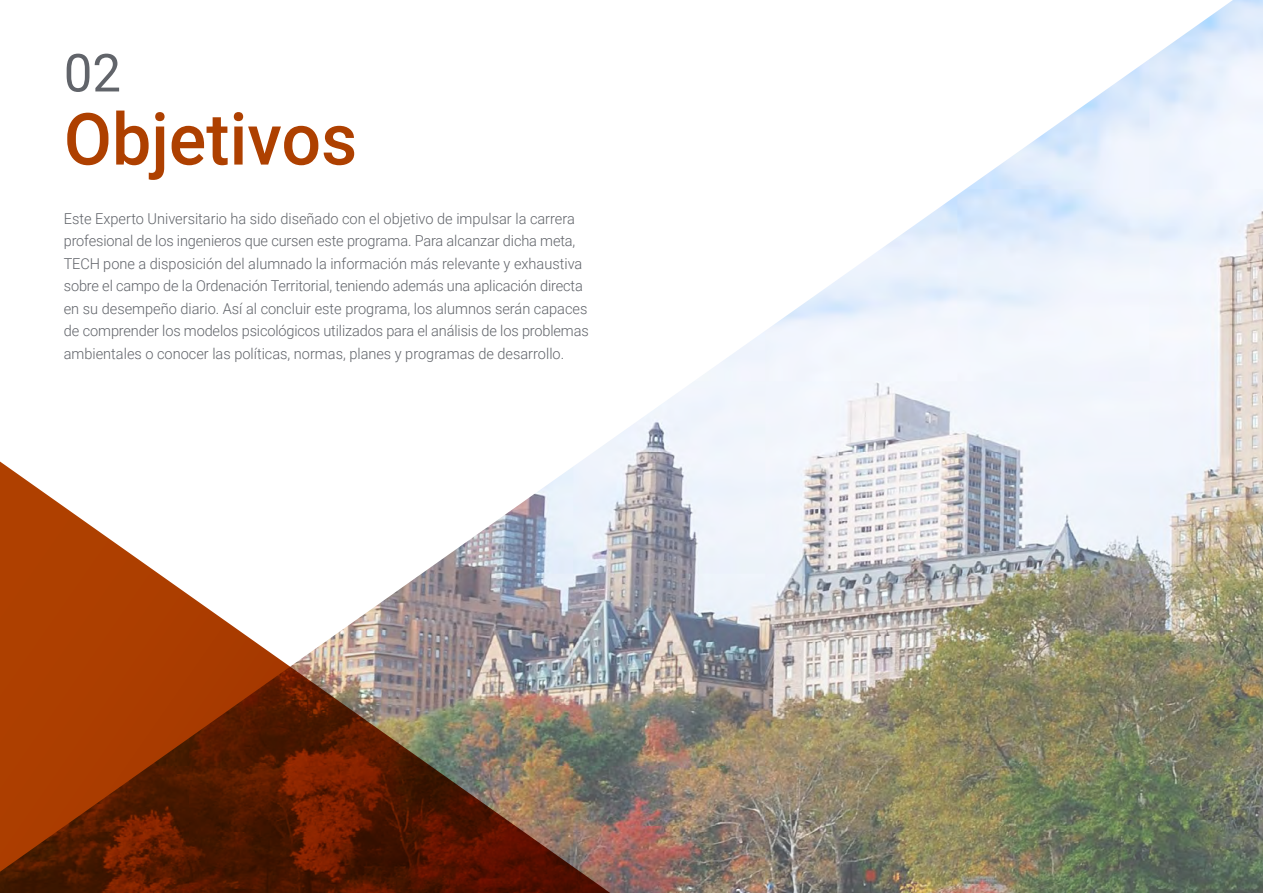
<style>
.page{position:relative;width:1263px;height:893px;background:#fff}
.page>*{position:absolute;margin:0;border:0;box-sizing:border-box;transform-origin:0 0}
.t1{font:500 72px "Roboto";color:#ae4000}
.t2{font:52.5px "Roboto";color:#61646a}
.t3{font:300 15px/22.5px "Roboto";color:#61646a}
</style>
<div class="page">
<img style="left:603px;top:0;width:660px;height:893px">
<img style="left:0;top:446px;width:640px;height:447px">
<h2 class="t2" style="left:64px;top:36px;width:59px">02</h2>
<h1 class="t1" style="left:64px;top:89px;width:295px">Objetivos</h1>
<p class="t3" style="left:64px;top:207px;width:526px">Este Experto Universitario ha sido diseñado con el objetivo de impulsar la carrera profesional de los ingenieros que cursen este programa. Para alcanzar dicha meta, TECH pone a disposición del alumnado la información más relevante y exhaustiva sobre el campo de la Ordenación Territorial, teniendo además una aplicación directa en su desempeño diario. Así al concluir este programa, los alumnos serán capaces de comprender los modelos psicológicos utilizados para el análisis de los problemas ambientales o conocer las políticas, normas, planes y programas de desarrollo.</p>
</div>
